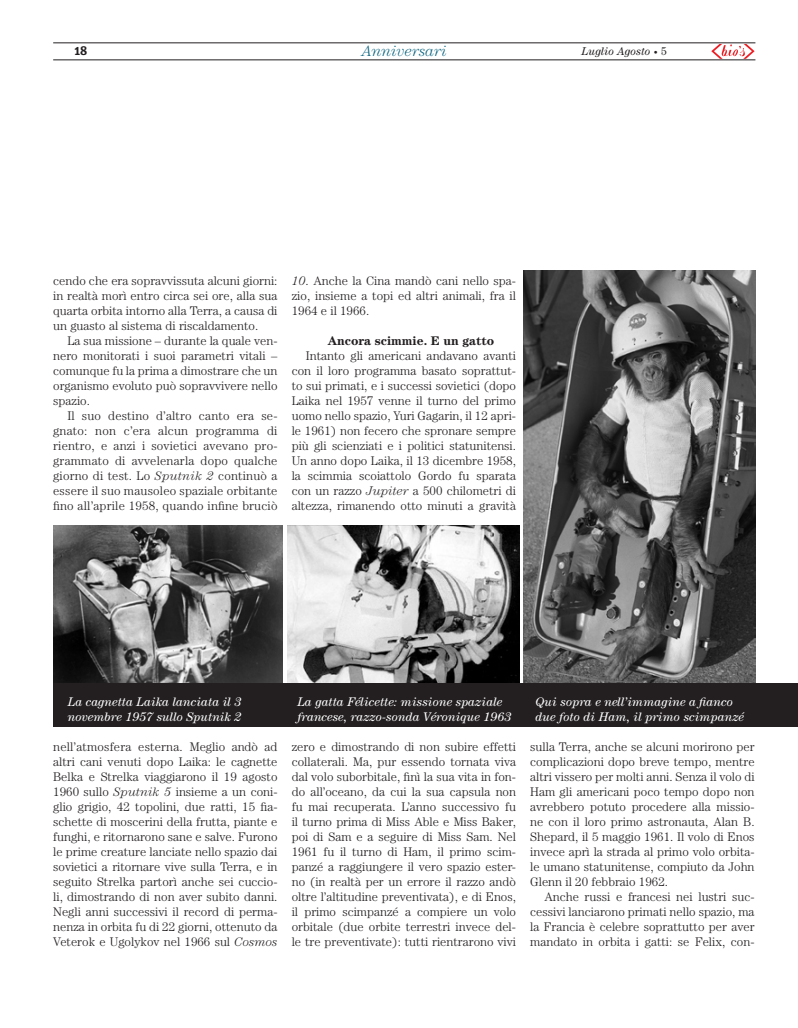
<style>
.page{position:relative;width:798px;height:1028px;background:#fff}
.page>*{position:absolute;margin:0;border:0;box-sizing:border-box;transform-origin:0 0}
.t1{font:italic 300 15px "Century";color:#0b6580}
.t2{font:300 12.5px/15px "Century";color:#231f20;text-align:justify}
.t3{font:italic 12.5px/15px "Century";color:#fff}
.t4{font:700 12.5px "Century";color:#231f20}
.t5{font:700 12.5px "Unit Slab Pro";color:#231f20}
.t6{font:italic 11.25px "Century";color:#231f20}
.s1{font-size:8px}
.s2{font-style:normal}
.s3{font-style:italic}
</style>
<div class="page">
<hr style="left:53px;top:60px;width:702px;height:1px;background:#231f20">
<hr style="left:53px;top:43px;width:702px;height:1px;background:#231f20">
<svg style="left:711px;top:44px;width:43px;height:15px"></svg>
<img style="left:53px;top:525px;width:230px;height:158px">
<img style="left:287px;top:525px;width:232px;height:158px">
<img style="left:523px;top:270px;width:232px;height:413px">
<div style="left:53px;top:683px;width:744px;height:44px;background:#231f20"></div>
<p class="t1" style="left:362px;top:42px;width:86px">Anniversari</p>
<p class="t5" style="left:74px;top:41px;width:14px">18</p>
<p class="t6" style="left:581px;top:45px;width:87px">Luglio Agosto <span class="s1">•</span> <span class="s2">5</span></p>
<p class="t2" style="left:53px;top:273px;width:226px">cendo che era sopravvissuta alcuni giorni: in realtà morì entro circa sei ore, alla sua quarta orbita intorno alla Terra, a causa di un guasto al sistema di riscaldamento.</p>
<p class="t2" style="left:53px;top:333px;width:226px;text-indent:14px">La sua missione – durante la quale ven&shy;nero monitorati i suoi parametri vitali – comunque fu la prima a dimostrare che un organismo evoluto può sopravvivere nello spazio.</p>
<p class="t2" style="left:53px;top:408px;width:226px;text-indent:14px">Il suo destino d’altro canto era se&shy;gnato: non c’era alcun programma di rientro, e anzi i sovietici avevano pro&shy;grammato di avvelenarla dopo qualche giorno di test. Lo <span class="s3">Sputnik 2</span> continuò a essere il suo mausoleo spaziale orbitante fino all’aprile 1958, quando infine bruciò</p>
<p class="t2" style="left:291px;top:273px;width:226px"><span class="s3">10</span>. Anche la Cina mandò cani nello spa&shy;zio, insieme a topi ed altri animali, fra il 1964 e il 1966.</p>
<p class="t4" style="left:328px;top:334px;width:168px">Ancora scimmie. E un gatto</p>
<p class="t2" style="left:291px;top:348px;width:226px;text-indent:14px">Intanto gli americani andavano avanti con il loro programma basato soprattut&shy;to sui primati, e i successi sovietici (dopo Laika nel 1957 venne il turno del primo uomo nello spazio, Yuri Gagarin, il 12 apri&shy;le 1961) non fecero che spronare sempre più gli scienziati e i politici statunitensi.<br>Un anno dopo Laika, il 13 dicembre 1958, la scimmia scoiattolo Gordo fu sparata con un razzo <span class="s3">Jupiter</span> a 500 chilometri di altezza, rimanendo otto minuti a gravità</p>
<p class="t3" style="left:68px;top:693px;width:175px">La cagnetta Laika lanciata il 3 novembre 1957 sullo Sputnik 2</p>
<p class="t3" style="left:297px;top:693px;width:215px">La gatta Félicette: missione spaziale francese, razzo-sonda Véronique 1963</p>
<p class="t3" style="left:535px;top:693px;width:210px">Qui sopra e nell’immagine a fianco due foto di Ham, il primo scimpanzé</p>
<p class="t2" style="left:53px;top:738px;width:226px">nell’atmosfera esterna. Meglio andò ad altri cani venuti dopo Laika: le cagnette Belka e Strelka viaggiarono il 19 agosto 1960 sullo <span class="s3">Sputnik 5</span> insieme a un coni&shy;glio grigio, 42 topolini, due ratti, 15 fia&shy;schette di moscerini della frutta, piante e funghi, e ritornarono sane e salve. Furono le prime creature lanciate nello spazio dai sovietici a ritornare vive sulla Terra, e in seguito Strelka partorì anche sei cuccio&shy;li, dimostrando di non aver subito danni.<br>Negli anni successivi il record di perma&shy;nenza in orbita fu di 22 giorni, ottenuto da Veterok e Ugolykov nel 1966 sul <span class="s3">Cosmos</span></p>
<p class="t2" style="left:291px;top:738px;width:226px">zero e dimostrando di non subire effetti collaterali. Ma, pur essendo tornata viva dal volo suborbitale, finì la sua vita in fon&shy;do all’oceano, da cui la sua capsula non fu mai recuperata. L’anno successivo fu il turno prima di Miss Able e Miss Baker, poi di Sam e a seguire di Miss Sam. Nel 1961 fu il turno di Ham, il primo scim&shy;panzé a raggiungere il vero spazio ester&shy;no (in realtà per un errore il razzo andò oltre l’altitudine preventivata), e di Enos, il primo scimpanzé a compiere un volo orbitale (due orbite terrestri invece del&shy;le tre preventivate): tutti rientrarono vivi</p>
<p class="t2" style="left:530px;top:738px;width:226px">sulla Terra, anche se alcuni morirono per complicazioni dopo breve tempo, mentre altri vissero per molti anni. Senza il volo di Ham gli americani poco tempo dopo non avrebbero potuto procedere alla missio&shy;ne con il loro primo astronauta, Alan B.<br>Shepard, il 5 maggio 1961. Il volo di Enos invece aprì la strada al primo volo orbita&shy;le umano statunitense, compiuto da John Glenn il 20 febbraio 1962.</p>
<p class="t2" style="left:530px;top:888px;width:226px;text-indent:14px">Anche russi e francesi nei lustri suc&shy;cessivi lanciarono primati nello spazio, ma la Francia è celebre soprattutto per aver mandato in orbita i gatti: se Felix, con-</p>
</div>
